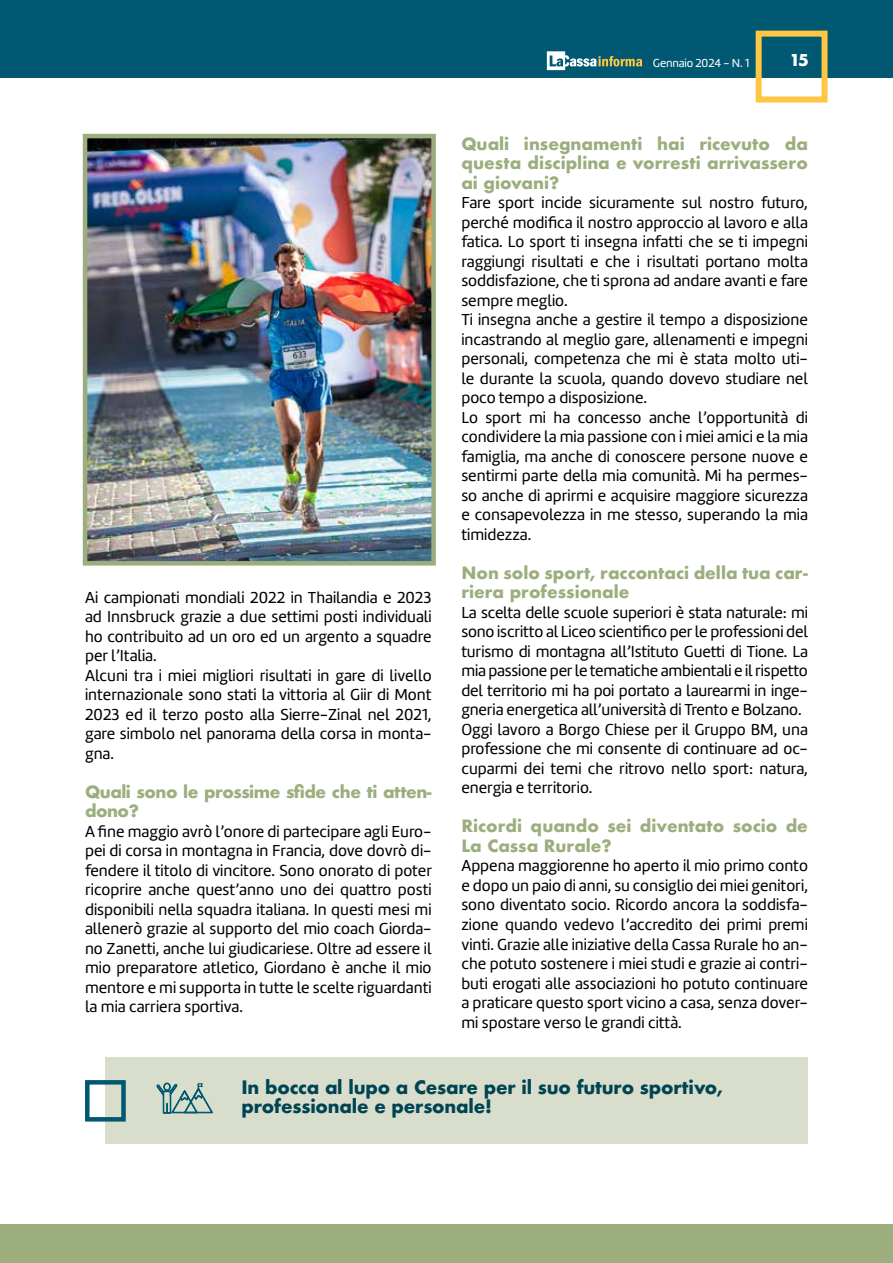
<style>
.page{position:relative;width:893px;height:1263px;background:#fff}
.page>*{position:absolute;margin:0;border:0;box-sizing:border-box;transform-origin:0 0}
.t1{font:700 18px/19.5px "Futura";letter-spacing:-.01em;color:#004454}
.t2{font:700 18px "Futura PT";color:#fff}
.t3{font:16.5px/19.5px "Marine";color:#000}
.t4{font:700 16.5px/19.5px "Futura";color:#9cae7e}
.t5{font:700 16.5px/19.5px "Futura";letter-spacing:-.03em;color:#9cae7e}
.t6{font:12px "Marine";letter-spacing:-.01em;color:#fff}
</style>
<div class="page">
<div style="left:0;top:0;width:893px;height:78px;background:#005872"></div>
<svg style="left:547px;top:51px;width:95px;height:19px"></svg>
<div style="left:756px;top:31px;width:71px;height:72px;border:6px solid #fdc643"></div>
<div style="left:0;top:1225px;width:893px;height:38px;background:#9cae7e"></div>
<div style="left:105px;top:1058px;width:703px;height:86px;background:#d8decb"></div>
<div style="left:85px;top:1080px;width:41px;height:41px;border:4px solid #005872"></div>
<svg style="left:156px;top:1082px;width:57px;height:143px"></svg>
<img style="left:88px;top:139px;width:343px;height:422px">
<div style="left:83px;top:134px;width:353px;height:432px;border:4px solid #9cae7e"></div>
<p class="t3" style="left:85px;top:588px;width:348px">Ai campionati mondiali 2022 in Thailandia e 2023 ad Innsbruck grazie a due settimi posti individuali ho contribuito ad un oro ed un argento a squadre per l’Italia.<br>Alcuni tra i miei migliori risultati in gare di livello internazionale sono stati la vittoria al Giir di Mont 2023 ed il terzo posto alla Sierre-Zinal nel 2021, gare simbolo nel panorama della corsa in monta&shy;gna.</p>
<p class="t5" style="left:85px;top:782px;width:348px">Quali sono le prossime sfide che ti atten&shy;dono?</p>
<p class="t3" style="left:85px;top:822px;width:348px;text-align:justify">A fine maggio avrò l’onore di partecipare agli Euro&shy;pei di corsa in montagna in Francia, dove dovrò di&shy;fendere il titolo di vincitore. Sono onorato di poter ricoprire anche quest’anno uno dei quattro posti disponibili nella squadra italiana. In questi mesi mi allenerò grazie al supporto del mio coach Giorda&shy;no Zanetti, anche lui giudicariese. Oltre ad essere il mio preparatore atletico, Giordano è anche il mio mentore e mi supporta in tutte le scelte riguardanti la mia carriera sportiva.</p>
<p class="t6" style="left:653px;top:55px;width:98px">Gennaio 2024 - N. 1</p>
<p class="t2" style="left:789px;top:49px;width:21px">15</p>
<p class="t4" style="left:461px;top:134px;width:348px;text-align:justify">Quali insegnamenti hai ricevuto da questa disciplina e vorresti arrivassero ai giovani?</p>
<p class="t3" style="left:461px;top:193px;width:348px">Fare sport incide sicuramente sul nostro futuro, perché modifica il nostro approccio al lavoro e alla fatica. Lo sport ti insegna infatti che se ti impegni raggiungi risultati e che i risultati portano molta soddisfazione, che ti sprona ad andare avanti e fare sempre meglio.<br>Ti insegna anche a gestire il tempo a disposizione incastrando al meglio gare, allenamenti e impegni personali, competenza che mi è stata molto uti&shy;le durante la scuola, quando dovevo studiare nel poco tempo a disposizione.<br>Lo sport mi ha concesso anche l’opportunità di condividere la mia passione con i miei amici e la mia famiglia, ma anche di conoscere persone nuove e sentirmi parte della mia comunità. Mi ha permes&shy;so anche di aprirmi e acquisire maggiore sicurezza e consapevolezza in me stesso, superando la mia timidezza.</p>
<p class="t4" style="left:461px;top:563px;width:348px">Non solo sport, raccontaci della tua car&shy;riera professionale</p>
<p class="t3" style="left:461px;top:603px;width:348px">La scelta delle scuole superiori è stata naturale: mi sono iscritto al Liceo scientifico per le professioni del turismo di montagna all’Istituto Guetti di Tione. La mia passione per le tematiche ambientali e il rispetto del territorio mi ha poi portato a laurearmi in inge&shy;gneria energetica all’università di Trento e Bolzano.<br>Oggi lavoro a Borgo Chiese per il Gruppo BM, una professione che mi consente di continuare ad oc&shy;cuparmi dei temi che ritrovo nello sport: natura, energia e territorio.</p>
<p class="t4" style="left:461px;top:816px;width:348px">Ricordi quando sei diventato socio de<br>La Cassa Rurale?</p>
<p class="t3" style="left:461px;top:856px;width:348px;text-align:justify">Appena maggiorenne ho aperto il mio primo conto e dopo un paio di anni, su consiglio dei miei genitori, sono diventato socio. Ricordo ancora la soddisfa&shy;zione quando vedevo l’accredito dei primi premi vinti. Grazie alle iniziative della Cassa Rurale ho an&shy;che potuto sostenere i miei studi e grazie ai contri&shy;buti erogati alle associazioni ho potuto continuare a praticare questo sport vicino a casa, senza dover&shy;mi spostare verso le grandi città.</p>
<p class="t1" style="left:241px;top:1077px;width:483px">In bocca al lupo a Cesare per il suo futuro sportivo, professionale e personale!</p>
</div>
